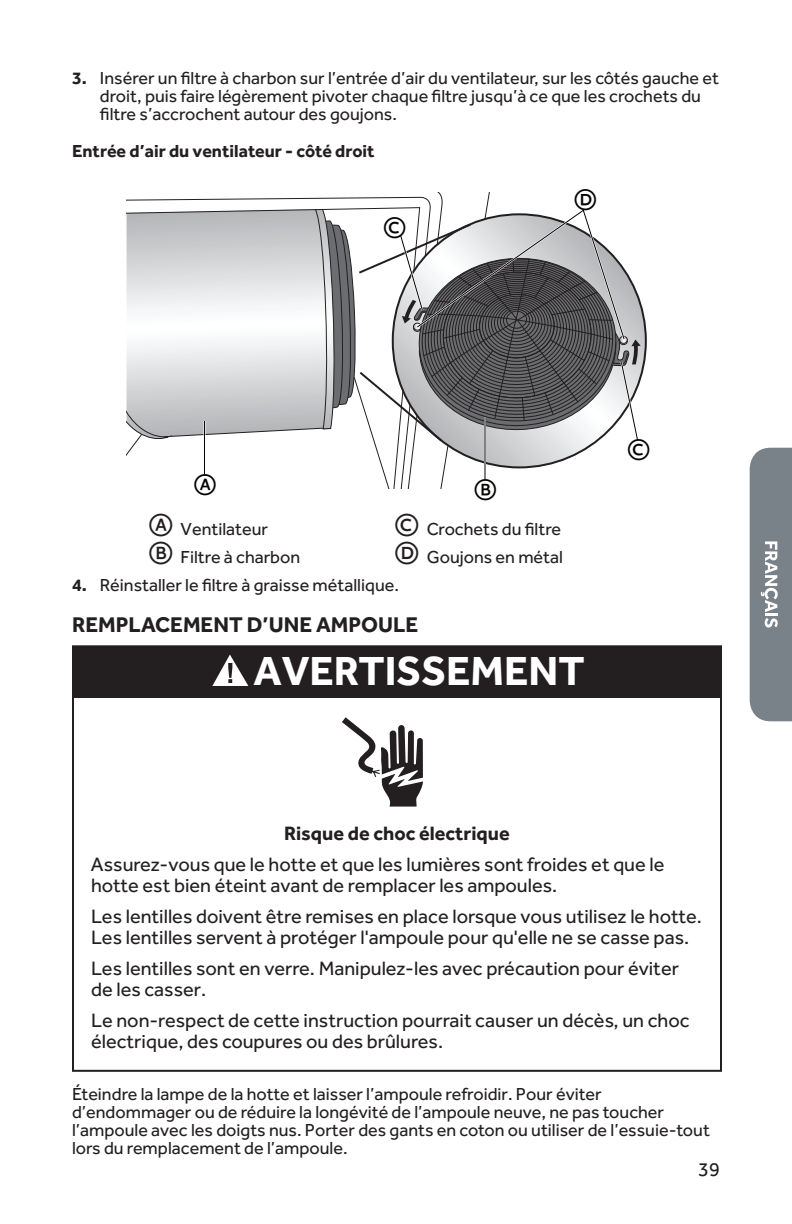
<style>
.page{position:relative;width:792px;height:1224px;background:#fff}
.page>*{position:absolute;margin:0;border:0;box-sizing:border-box;transform-origin:0 0}
.t1{font:700 42px "Effra";color:#fff}
.t2{font:28px "LTC Circled Caps";color:#040503}
.t3{font:700 22px "Effra";color:#231f20}
.t4{font:20px/21px "Effra";color:#231f20}
.t5{font:700 20px "Effra";color:#231f20}
.t6{font:18px/18px "Effra";color:#231f20}
.t7{font:700 18px "Effra";color:#231f20}
.s1{font-weight:700}
.s2{font-family:"LTC Circled Caps";font-size:30px}
</style>
<div class="page">
<svg style="left:750px;top:448px;width:42px;height:273px;background:#818890"></svg>
<svg style="left:127px;top:192px;width:514px;height:296px"></svg>
<svg style="left:342px;top:717px;width:81px;height:90px"></svg>
<div style="left:73px;top:646px;width:648px;height:52px;background:#231f20"></div>
<svg style="left:212px;top:655px;width:36px;height:31px"></svg>
<p class="t6" style="left:100px;top:69px;width:620px;text-indent:-28px"><span class="s1">3.</span> Insérer un filtre à charbon sur l’entrée d’air du ventilateur, sur les côtés gauche et droit, puis faire légèrement pivoter chaque filtre jusqu’à ce que les crochets du filtre s’accrochent autour des goujons.</p>
<p class="t7" style="left:72px;top:140px;width:304px">Entrée d’air du ventilateur - côté droit</p>
<h2 class="t2" style="left:384px;top:211px;width:23px">C</h2>
<h2 class="t2" style="left:574px;top:183px;width:23px">D</h2>
<h2 class="t2" style="left:194px;top:468px;width:23px">A</h2>
<h2 class="t2" style="left:475px;top:473px;width:23px">B</h2>
<p class="t6" style="left:149px;top:515px;width:153px;line-height:28px"><span class="s2">A</span> Ventilateur<br><span class="s2">B</span> Filtre à charbon</p>
<p class="t6" style="left:395px;top:515px;width:169px;line-height:28px"><span class="s2">C</span> Crochets du filtre<br><span class="s2">D</span> Goujons en métal</p>
<p class="t6" style="left:72px;top:576px;width:329px"><span class="s1">4.</span> Réinstaller le filtre à graisse métallique.</p>
<p class="t3" style="left:72px;top:612px;width:348px">REMPLACEMENT D’UNE AMPOULE</p>
<h1 class="t1" style="left:253px;top:646px;width:333px">AVERTISSEMENT</h1>
<h2 class="t2" style="left:628px;top:433px;width:23px">C</h2>
<p class="t5" style="left:284px;top:822px;width:227px">Risque de choc électrique</p>
<p class="t4" style="left:91px;top:854px;width:575px">Assurez-vous que le hotte et que les lumières sont froides et que le hotte est bien éteint avant de remplacer les ampoules.</p>
<p class="t4" style="left:91px;top:906px;width:613px">Les lentilles doivent être remises en place lorsque vous utilisez le hotte.<br>Les lentilles servent à protéger l'ampoule pour qu'elle ne se casse pas.</p>
<p class="t4" style="left:91px;top:958px;width:589px">Les lentilles sont en verre. Manipulez-les avec précaution pour éviter de les casser.</p>
<p class="t4" style="left:91px;top:1010px;width:600px">Le non-respect de cette instruction pourrait causer un décès, un choc électrique, des coupures ou des brûlures.</p>
<p class="t6" style="left:72px;top:1084px;width:639px">Éteindre la lampe de la hotte et laisser l’ampoule refroidir. Pour éviter d’endommager ou de réduire la longévité de l’ampoule neuve, ne pas toucher l’ampoule avec les doigts nus. Porter des gants en coton ou utiliser de l’essuie-tout lors du remplacement de l’ampoule.</p>
<p class="t4" style="left:698px;top:1158px;width:23px">39</p>
</div>
